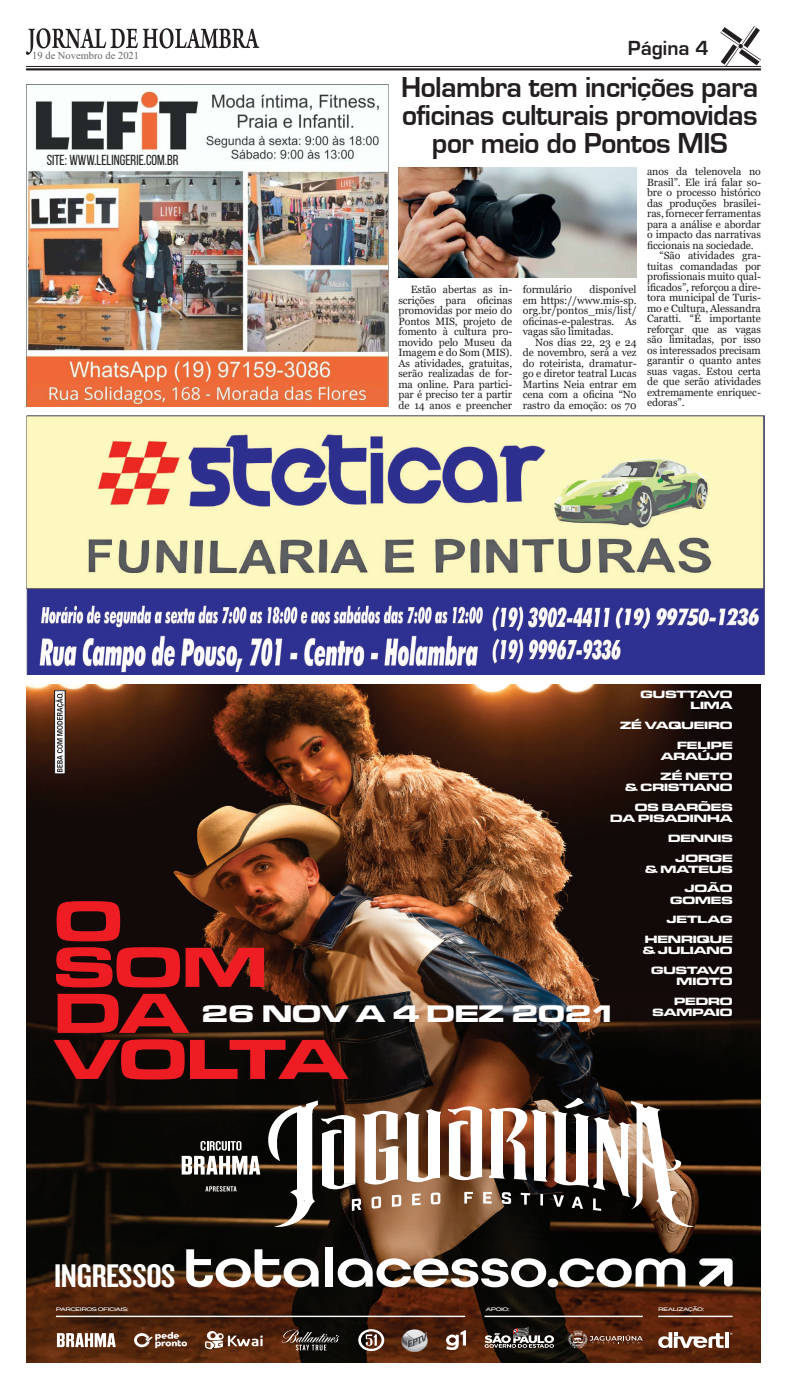
<style>
.page{position:relative;width:787px;height:1389px;background:#fff}
.page>*{position:absolute;margin:0;border:0;box-sizing:border-box;transform-origin:0 0}
.t1{font:58.54px/46px "Microgramma D Bold Exte";letter-spacing:-.01em;color:#ee1d23;scale:1.18 1}
.t2{font:33.95px "Knockout HTF48 Featherweight";letter-spacing:-.01em;color:#fff;scale:1.18 1}
.t3{font:29.75px/28px "Eurose";letter-spacing:-.02em;color:#231f20;text-align:center}
.t4{font:24.85px "Microgramma D Bold Exte";color:#fff;scale:1.18 1}
.t5{font:21.09px "Eurose";color:#231f20}
.t6{font:14.53px "Bebas Neue";color:#231f20}
.t7{font:10.94px/19.9px "Microgramma D Bold Exte";color:#fff;text-align:right;scale:1.18 1}
.t8{font:10.5px/10.5px "Georgia";letter-spacing:-.01em;color:#231f20;text-align:justify}
.t9{font:10.5px "Times New Roman";color:#636366}
.t10{font:500 5.08px "Termina";letter-spacing:-.08em;color:#fff;scale:1.18 1}
</style>
<div class="page">
<hr style="left:26px;top:66px;width:734px;height:1px;background:#231f20">
<hr style="left:26px;top:68px;width:734px;height:2px;background:#231f20">
<svg style="left:720px;top:26px;width:40px;height:40px"></svg>
<svg style="left:26px;top:28px;width:233px;height:27px"></svg>
<img style="left:27px;top:416px;width:736px;height:259px">
<img style="left:26px;top:84px;width:362px;height:323px">
<img style="left:26px;top:684px;width:734px;height:679px">
<svg style="left:186px;top:1249px;width:132px;height:38px"></svg>
<div style="left:325px;top:1247px;width:7px;height:40px;background:#fff"></div>
<svg style="left:337px;top:1258px;width:209px;height:29px"></svg>
<div style="left:547px;top:1279px;width:11px;height:8px;background:#fff;border-radius:50%"></div>
<svg style="left:559px;top:1258px;width:126px;height:29px"></svg>
<svg style="left:698px;top:1258px;width:34px;height:29px"></svg>
<svg style="left:57px;top:1333px;width:59px;height:14px"></svg>
<img style="left:134px;top:1333px;width:52px;height:15px">
<svg style="left:205px;top:1331px;width:57px;height:18px"></svg>
<svg style="left:281px;top:1330px;width:58px;height:20px"></svg>
<svg style="left:358px;top:1329px;width:26px;height:22px"></svg>
<img style="left:402px;top:1329px;width:25px;height:22px">
<img style="left:447px;top:1331px;width:18px;height:18px">
<hr style="left:56px;top:1316px;width:409px;height:1px;background:#fff">
<svg style="left:484px;top:1326px;width:70px;height:22px;background:#5d5855"></svg>
<svg style="left:568px;top:1330px;width:74px;height:18px"></svg>
<hr style="left:484px;top:1316px;width:158px;height:1px;background:#fff">
<svg style="left:658px;top:1332px;width:74px;height:16px"></svg>
<hr style="left:658px;top:1316px;width:74px;height:1px;background:#fff">
<svg style="left:268px;top:1100px;width:173px;height:127px"></svg>
<svg style="left:447px;top:1098px;width:247px;height:129px"></svg>
<svg style="left:205px;top:1186px;width:31px;height:6px"></svg>
<svg style="left:182px;top:1141px;width:78px;height:34px"></svg>
<div style="left:54px;top:691px;width:11px;height:83px;border:1px solid #231f20"></div>
<svg style="left:56px;top:693px;width:8px;height:79px"></svg>
<img style="left:398px;top:168px;width:238px;height:109px">
<p class="t9" style="left:32px;top:48px;width:108px">19 de Novembro de 2021</p>
<h3 class="t5" style="left:627px;top:37px;width:82px">Página 4</h3>
<h3 class="t6" style="left:47px;top:153px;width:133px">SITE: WWW.LELINGERIE.COM.BR</h3>
<h3 class="t3" style="left:401px;top:74px;width:358px">Holambra tem incrições para oficinas culturais promovidas por meio do Pontos MIS</h3>
<p class="t8" style="left:398px;top:284px;width:115px;text-indent:12px">Estão abertas as in&shy;scrições para oficinas promovidas por meio do Pontos MIS, projeto de fomento à cultura pro&shy;movido pelo Museu da Imagem e do Som (MIS).<br>As atividades, gratuitas, serão realizadas de for&shy;ma online. Para partici&shy;par é preciso ter a partir de 14 anos e preencher</p>
<p class="t8" style="left:522px;top:284px;width:51px">formulário</p>
<p class="t8" style="left:522px;top:284px;width:115px;text-indent:67px">disponível em https://www.mis-sp. org.br/pontos_mis/list/ oficinas-e-palestras. As vagas são limitadas.</p>
<p class="t8" style="left:522px;top:337px;width:115px;text-indent:12px">Nos dias 22, 23 e 24 de novembro, será a vez do roteirista, dramatur&shy;go e diretor teatral Lucas Martins Neia entrar em cena com a oficina “No rastro da emoção: os 70</p>
<p class="t8" style="left:647px;top:167px;width:115px">anos da telenovela no</p>
<p class="t8" style="left:647px;top:177px;width:115px">Brasil”. Ele irá falar so-</p>
<p class="t8" style="left:647px;top:188px;width:115px">bre o processo histórico</p>
<p class="t8" style="left:647px;top:198px;width:115px">das produções brasilei-</p>
<p class="t8" style="left:647px;top:209px;width:115px">ras, fornecer ferramentas</p>
<p class="t8" style="left:647px;top:219px;width:115px">para a análise e abordar</p>
<p class="t8" style="left:647px;top:230px;width:115px">o impacto das narrativas</p>
<p class="t8" style="left:647px;top:240px;width:108px">ficcionais na sociedade.</p>
<p class="t8" style="left:659px;top:251px;width:103px">“São atividades gra-</p>
<p class="t8" style="left:647px;top:261px;width:115px">tuitas comandadas por</p>
<p class="t8" style="left:647px;top:272px;width:115px">profissionais muito qual-</p>
<p class="t8" style="left:647px;top:282px;width:115px">ificados”, reforçou a dire-</p>
<p class="t8" style="left:647px;top:293px;width:115px">tora municipal de Turis-</p>
<p class="t8" style="left:647px;top:303px;width:115px">mo e Cultura, Alessandra</p>
<p class="t8" style="left:647px;top:314px;width:115px">Caratti. “É importante</p>
<p class="t8" style="left:647px;top:324px;width:115px">reforçar que as vagas</p>
<p class="t8" style="left:647px;top:335px;width:115px">são limitadas, por isso</p>
<p class="t8" style="left:647px;top:345px;width:115px">os interessados precisam</p>
<p class="t8" style="left:647px;top:356px;width:115px">garantir o quanto antes</p>
<p class="t8" style="left:647px;top:366px;width:115px">suas vagas. Estou certa</p>
<p class="t8" style="left:647px;top:377px;width:115px">de que serão atividades</p>
<p class="t8" style="left:647px;top:387px;width:115px">extremamente enriquec-</p>
<p class="t8" style="left:647px;top:398px;width:39px">edoras”.</p>
<p class="t7" style="left:640px;top:688px;width:79px;line-height:11px">GUSTTAVO<br>LIMA</p>
<p class="t7" style="left:619px;top:715px;width:97px">ZÉ VAQUEIRO<br>FELIPE</p>
<p class="t7" style="left:660px;top:746px;width:62px;text-align:left">ARAÚJO<br>ZÉ NETO</p>
<p class="t7" style="left:625px;top:777px;width:93px">&amp; CRISTIANO<br>OS BARÕES</p>
<p class="t7" style="left:610px;top:808px;width:105px">DA PISADINHA<br>DENNIS<br>JORGE</p>
<p class="t7" style="left:644px;top:859px;width:76px">&amp; MATEUS<br>JOÃO</p>
<p class="t7" style="left:644px;top:890px;width:76px">GOMES<br>JETLAG<br>HENRIQUE</p>
<p class="t7" style="left:642px;top:940px;width:78px">&amp; JULIANO<br>GUSTAVO</p>
<p class="t7" style="left:673px;top:971px;width:51px;text-align:left">MIOTO<br>PEDRO</p>
<p class="t7" style="left:652px;top:1002px;width:69px">SAMPAIO</p>
<h1 class="t1" style="left:54px;top:896px;width:250px">O<br>SOM<br>DA<br>VOLTA</h1>
<h3 class="t4" style="left:201px;top:997px;width:353px">26 NOV A 4 DEZ 2021</h3>
<h2 class="t2" style="left:54px;top:1259px;width:104px">INGRESSOS</h2>
<p class="t10" style="left:56px;top:1305px;width:63px">PARCEIROS OFICIAIS:</p>
<p class="t10" style="left:485px;top:1305px;width:22px">APOIO:</p>
<p class="t10" style="left:658px;top:1305px;width:41px">REALIZAÇÃO:</p>
</div>
